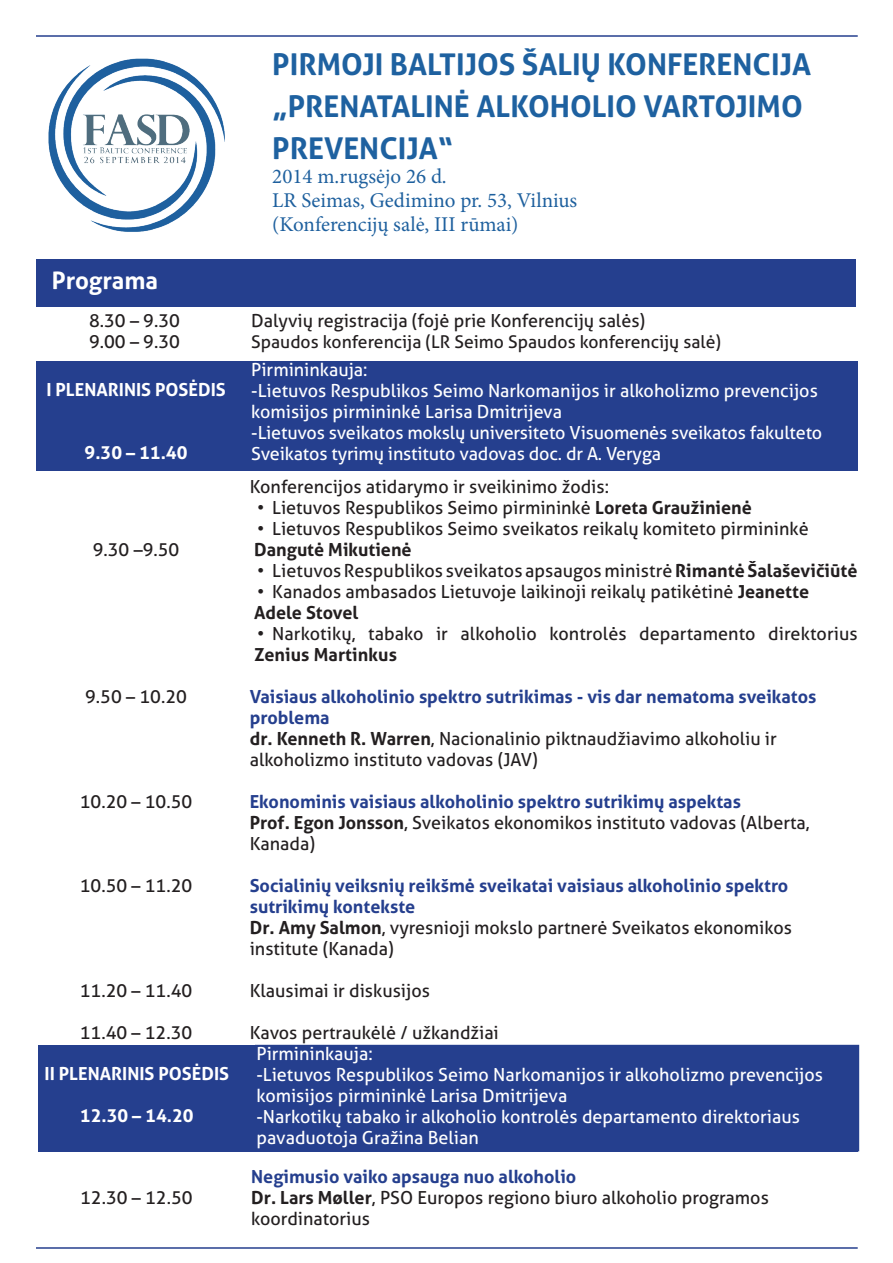
<style>
.page{position:relative;width:893px;height:1263px;background:#fff}
.page>*{position:absolute;margin:0;border:0;box-sizing:border-box;transform-origin:0 0}
.t1{font:700 30px/42px "Aller";color:#1e61a0}
.t2{font:700 24px "Aller";color:#fff}
.t3{font:21px/24px "Minion Pro";color:#1e609e}
.t4{font:18px/21px "Aller";color:#231f20}
.t5{font:18px/21px "Aller";color:#fff}
.t6{font:700 18px/21px "Aller";color:#253f8e}
.t7{font:700 18px "Aller";color:#fff}
.t8{font:700 18px "Aller";color:#231f20}
.t9{font:17.55px "Aller";color:#231f20}
.s1{font-weight:700}
.s2{font-weight:700;color:#253f8e}
.s3{color:#231f20}
.s4{font-weight:400;color:#231f20}
</style>
<div class="page">
<div style="left:36px;top:362px;width:822px;height:109px;background:#253f8e"></div>
<img style="left:48px;top:58px;width:177px;height:174px">
<div style="left:37px;top:259px;width:819px;height:48px;background:#253f8e"></div>
<div style="left:38px;top:1045px;width:820px;height:106px;background:#253f8e"></div>
<hr style="left:36px;top:35px;width:822px;height:2px;background:#253f8e">
<hr style="left:36px;top:1247px;width:822px;height:2px;background:#253f8e">
<h2 class="t2" style="left:52px;top:266px;width:108px">Programa</h2>
<p class="t4" style="left:89px;top:310px;width:93px">8.30 – 9.30<br>9.00 – 9.30</p>
<p class="t7" style="left:46px;top:378px;width:181px">I PLENARINIS POSĖDIS</p>
<p class="t7" style="left:85px;top:441px;width:104px">9.30 – 11.40</p>
<p class="t4" style="left:93px;top:539px;width:88px">9.30 –9.50</p>
<p class="t4" style="left:85px;top:686px;width:103px">9.50 – 10.20</p>
<p class="t4" style="left:80px;top:791px;width:114px">10.20 – 10.50</p>
<p class="t4" style="left:80px;top:875px;width:114px">10.50 – 11.20</p>
<p class="t4" style="left:80px;top:980px;width:114px">11.20 – 11.40</p>
<p class="t4" style="left:80px;top:1022px;width:114px">11.40 – 12.30</p>
<p class="t7" style="left:45px;top:1062px;width:186px">II PLENARINIS POSĖDIS</p>
<p class="t7" style="left:80px;top:1104px;width:115px">12.30 – 14.20</p>
<p class="t4" style="left:80px;top:1187px;width:114px">12.30 – 12.50</p>
<h1 class="t1" style="left:272px;top:43px;width:540px">PIRMOJI BALTIJOS ŠALIŲ KONFERENCIJA „PRENATALINĖ ALKOHOLIO VARTOJIMO<br>PREVENCIJA“</h1>
<p class="t3" style="left:272px;top:164px;width:307px">2014 m.rugsėjo 26 d.<br>LR Seimas, Gedimino pr. 53, Vilnius (Konferencijų salė, III rūmai)</p>
<p class="t4" style="left:251px;top:310px;width:395px">Dalyvių registracija (fojė prie Konferencijų salės)</p>
<p class="t9" style="left:251px;top:331px;width:471px">Spaudos konferencija (LR Seimo Spaudos konferencijų salė)</p>
<p class="t5" style="left:251px;top:359px;width:573px">Pirmininkauja:<br>-Lietuvos Respublikos Seimo Narkomanijos ir alkoholizmo prevencijos komisijos pirmininkė Larisa Dmitrijeva<br>-Lietuvos sveikatos mokslų universiteto Visuomenės sveikatos fakulteto Sveikatos tyrimų instituto vadovas doc. dr A. Veryga</p>
<p class="t4" style="left:250px;top:476px;width:361px">Konferencijos atidarymo ir sveikinimo žodis:</p>
<p class="t4" style="left:257px;top:497px;width:496px">• Lietuvos Respublikos Seimo pirmininkė <span class="s1">Loreta Graužinienė</span></p>
<p class="t4" style="left:257px;top:518px;width:553px">• Lietuvos Respublikos Seimo sveikatos reikalų komiteto pirmininkė</p>
<p class="t8" style="left:254px;top:538px;width:159px">Dangutė Mikutienė</p>
<p class="t4" style="left:257px;top:560px;width:602px">• Lietuvos Respublikos sveikatos apsaugos ministrė <span class="s1">Rimantė Šalaševičiūtė</span></p>
<p class="t4" style="left:254px;top:581px;width:556px">• Kanados ambasados Lietuvoje laikinoji reikalų patikėtinė <span class="s1">Jeanette<br>Adele Stovel</span></p>
<p class="t4" style="left:257px;top:623px;width:602px">• Narkotikų, tabako ir alkoholio kontrolės departamento direktorius</p>
<p class="t8" style="left:254px;top:643px;width:144px">Zenius Martinkus</p>
<p class="t4" style="left:250px;top:686px;width:568px"><span class="s2">Vaisiaus alkoholinio spektro sutrikimas - vis dar nematoma sveikatos problema<br></span><span class="s1">dr. Kenneth R. Warren</span>, Nacionalinio piktnaudžiavimo alkoholiu ir alkoholizmo instituto vadovas (JAV)</p>
<p class="t6" style="left:250px;top:791px;width:561px">Ekonominis vaisiaus alkoholinio spektro sutrikimų aspektas<br><span class="s3">Prof. Egon Jonsson</span><span class="s4">, Sveikatos ekonomikos instituto vadovas (Alberta,<br>Kanada)</span></p>
<p class="t6" style="left:250px;top:875px;width:544px">Socialinių veiksnių reikšmė sveikatai vaisiaus alkoholinio spektro sutrikimų kontekste<br><span class="s3">Dr. Amy Salmon</span><span class="s4">, vyresnioji mokslo partnerė Sveikatos ekonomikos institute (Kanada)</span></p>
<p class="t4" style="left:250px;top:980px;width:182px">Klausimai ir diskusijos</p>
<p class="t4" style="left:250px;top:1022px;width:251px">Kavos pertraukėlė / užkandžiai</p>
<p class="t5" style="left:256px;top:1043px;width:568px">Pirmininkauja:<br>-Lietuvos Respublikos Seimo Narkomanijos ir alkoholizmo prevencijos komisijos pirmininkė Larisa Dmitrijeva<br>-Narkotikų tabako ir alkoholio kontrolės departamento direktoriaus pavaduotoja Gražina Belian</p>
<p class="t4" style="left:251px;top:1166px;width:519px"><span class="s2">Negimusio vaiko apsauga nuo alkoholio<br></span><span class="s1">Dr. Lars Møller</span>, PSO Europos regiono biuro alkoholio programos koordinatorius</p>
</div>
